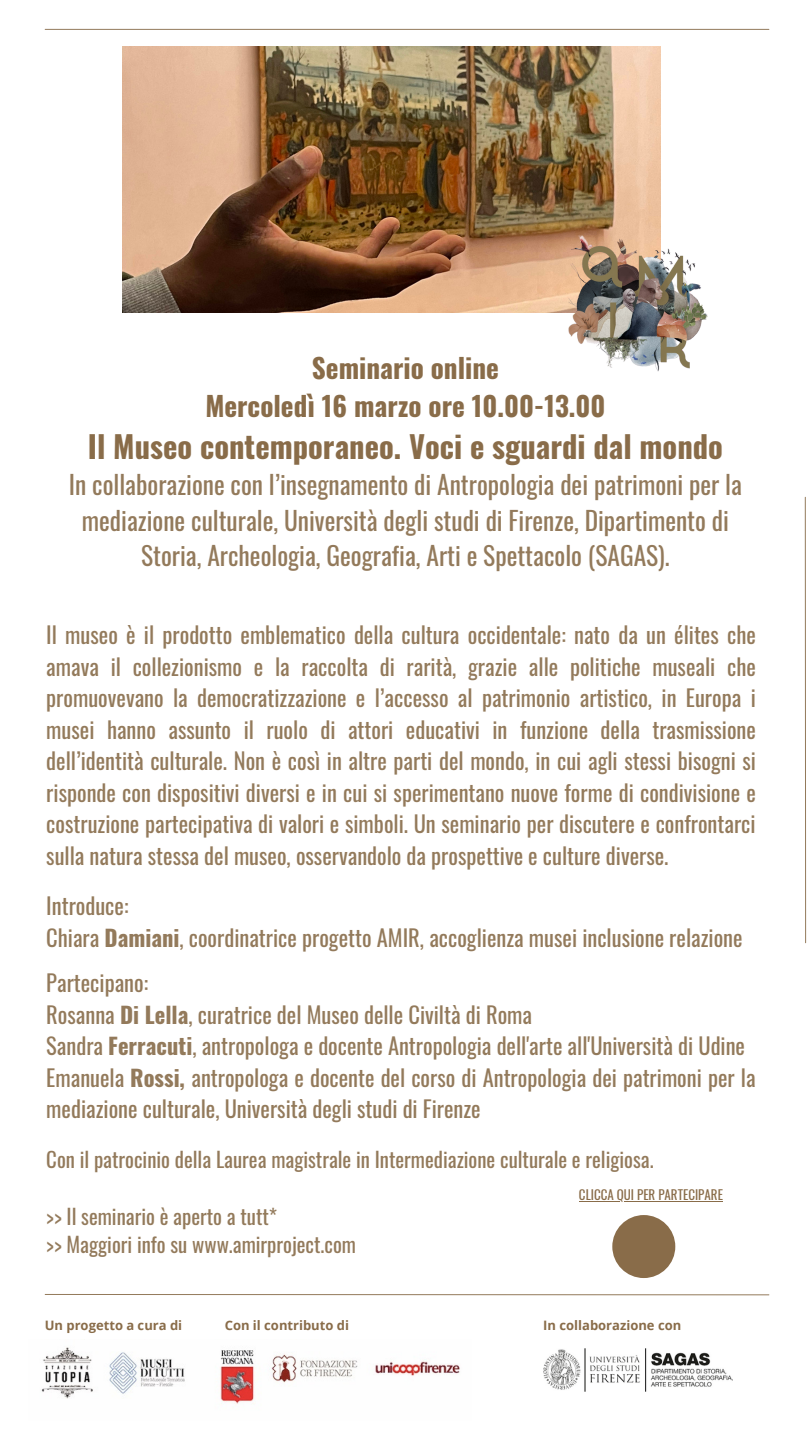
<style>
.page{position:relative;width:810px;height:1440px;background:#fff}
.page>*{position:absolute;margin:0;border:0;box-sizing:border-box;transform-origin:0 0}
.t1{font:700 30.6px "Oswald";color:#896c49}
.t2{font:700 27.2px "Oswald";color:#896c49}
.t3{font:25.5px/35.2px "Oswald";color:#937a5b;text-align:center}
.t4{font:22.5px/31.5px "Oswald";color:#937a5b;text-align:justify}
.t5{font:20.8px "Oswald";color:#937a5b}
.t6{font:700 13px "Open Sans";color:#896c49}
.t7{font:13px "Oswald";color:#896c49}
.s1{font-weight:700}
</style>
<div class="page">
<hr style="left:45px;top:29px;width:724px;height:1px;background:#937a5b">
<svg style="left:805px;top:497px;width:1px;height:447px"></svg>
<svg style="left:44px;top:1294px;width:726px;height:2px"></svg>
<img style="left:41px;top:1347px;width:419px;height:57px">
<img style="left:543px;top:1348px;width:189px;height:44px">
<div style="left:612px;top:1215px;width:63px;height:63px;background:#896c49;border-radius:50%"></div>
<img style="left:123px;top:46px;width:538px;height:267px">
<img style="left:568px;top:233px;width:139px;height:139px">
<hr style="left:579px;top:1201px;width:144px;height:1px;background:#896c49">
<p class="t2" style="left:312px;top:347px;width:188px">Seminario online</p>
<p class="t2" style="left:205px;top:384px;width:402px">Mercoledì 16 marzo ore 10.00-13.00</p>
<p class="t1" style="left:88px;top:422px;width:637px">Il Museo contemporaneo. Voci e sguardi dal mondo</p>
<p class="t3" style="left:69px;top:466px;width:675px">In collaborazione con l’insegnamento di Antropologia dei patrimoni per la mediazione culturale, Università degli studi di Firenze, Dipartimento di<br>Storia, Archeologia, Geografia, Arti e Spettacolo (SAGAS).</p>
<p class="t4" style="left:46px;top:619px;width:711px">Il museo è il prodotto emblematico della cultura occidentale: nato da un élites che amava il collezionismo e la raccolta di rarità, grazie alle politiche museali che promuovevano la democratizzazione e l’accesso al patrimonio artistico, in Europa i musei hanno assunto il ruolo di attori educativi in funzione della trasmissione dell’identità culturale. Non è così in altre parti del mondo, in cui agli stessi bisogni si risponde con dispositivi diversi e in cui si sperimentano nuove forme di condivisione e costruzione partecipativa di valori e simboli. Un seminario per discutere e confrontarci sulla natura stessa del museo, osservandolo da prospettive e culture diverse.</p>
<p class="t4" style="left:46px;top:889px;width:84px">Introduce:</p>
<p class="t4" style="left:46px;top:921px;width:698px">Chiara <span class="s1">Damiani</span>, coordinatrice progetto AMIR, accoglienza musei inclusione relazione</p>
<p class="t4" style="left:46px;top:967px;width:103px">Partecipano:</p>
<p class="t4" style="left:46px;top:998px;width:487px">Rosanna <span class="s1">Di Lella</span>, curatrice del Museo delle Civiltà di Roma</p>
<p class="t4" style="left:46px;top:1030px;width:700px">Sandra <span class="s1">Ferracuti</span>, antropologa e docente Antropologia dell'arte all'Università di Udine</p>
<p class="t4" style="left:46px;top:1061px;width:711px">Emanuela <span class="s1">Rossi,</span> antropologa e docente del corso di Antropologia dei patrimoni per la mediazione culturale, Università degli studi di Firenze</p>
<p class="t5" style="left:46px;top:1143px;width:609px">Con il patrocinio della Laurea magistrale in Intermediazione culturale e religiosa.</p>
<p class="t5" style="left:46px;top:1200px;width:232px">&gt;&gt; Il seminario è aperto a tutt*</p>
<p class="t5" style="left:46px;top:1229px;width:311px">&gt;&gt; Maggiori info su www.amirproject.com</p>
<p class="t7" style="left:579px;top:1185px;width:145px">CLICCA QUI PER PARTECIPARE</p>
<p class="t6" style="left:45px;top:1316px;width:139px">Un progetto a cura di</p>
<p class="t6" style="left:225px;top:1316px;width:126px">Con il contributo di</p>
<p class="t6" style="left:543px;top:1316px;width:139px">In collaborazione con</p>
</div>
